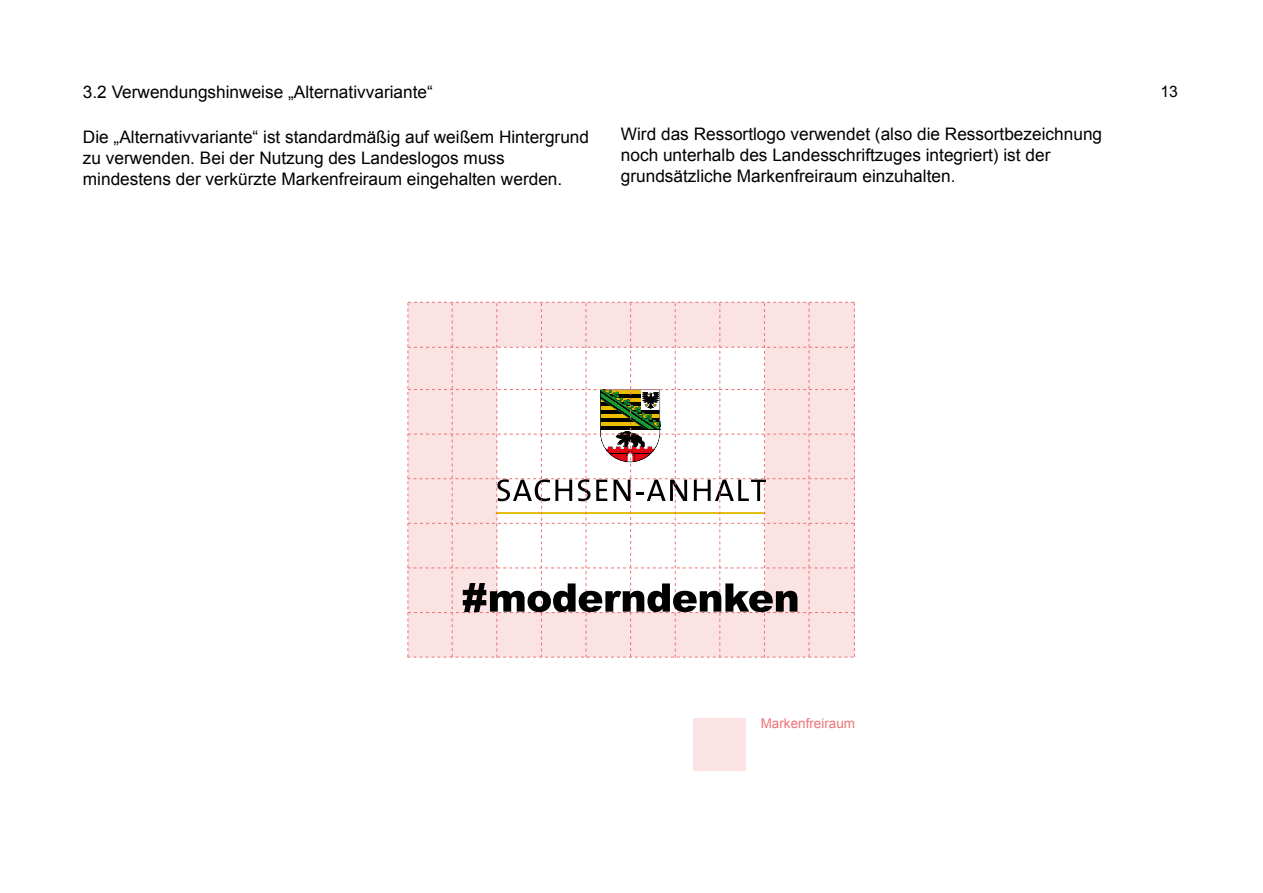
<style>
.page{position:relative;width:1263px;height:893px;background:#fff}
.page>*{position:absolute;margin:0;border:0;box-sizing:border-box;transform-origin:0 0}
.t1{font:17.25px/21px "Arial";color:#000}
.t2{font:15.75px "Arial";color:#000}
.t3{font:13.5px "Arial";color:#ee7375}
</style>
<div class="page">
<div style="left:693px;top:718px;width:52px;height:52px;background:#fbe3e3"></div>
<svg style="left:407px;top:302px;width:448px;height:356px"></svg>
<p class="t1" style="left:83px;top:81px;width:351px">3.2 Verwendungshinweise „Alternativvariante“</p>
<p class="t1" style="left:83px;top:126px;width:508px">Die „Alternativvariante“ ist standardmäßig auf weißem Hintergrund zu verwenden. Bei der Nutzung des Landeslogos muss mindestens der verkürzte Markenfreiraum eingehalten werden.</p>
<p class="t1" style="left:621px;top:123px;width:483px">Wird das Ressortlogo verwendet (also die Ressortbezeichnung noch unterhalb des Landesschriftzuges integriert) ist der grundsätzliche Markenfreiraum einzuhalten.</p>
<p class="t2" style="left:1160px;top:81px;width:19px">13</p>
<p class="t3" style="left:761px;top:714px;width:96px">Markenfreiraum</p>
</div>
